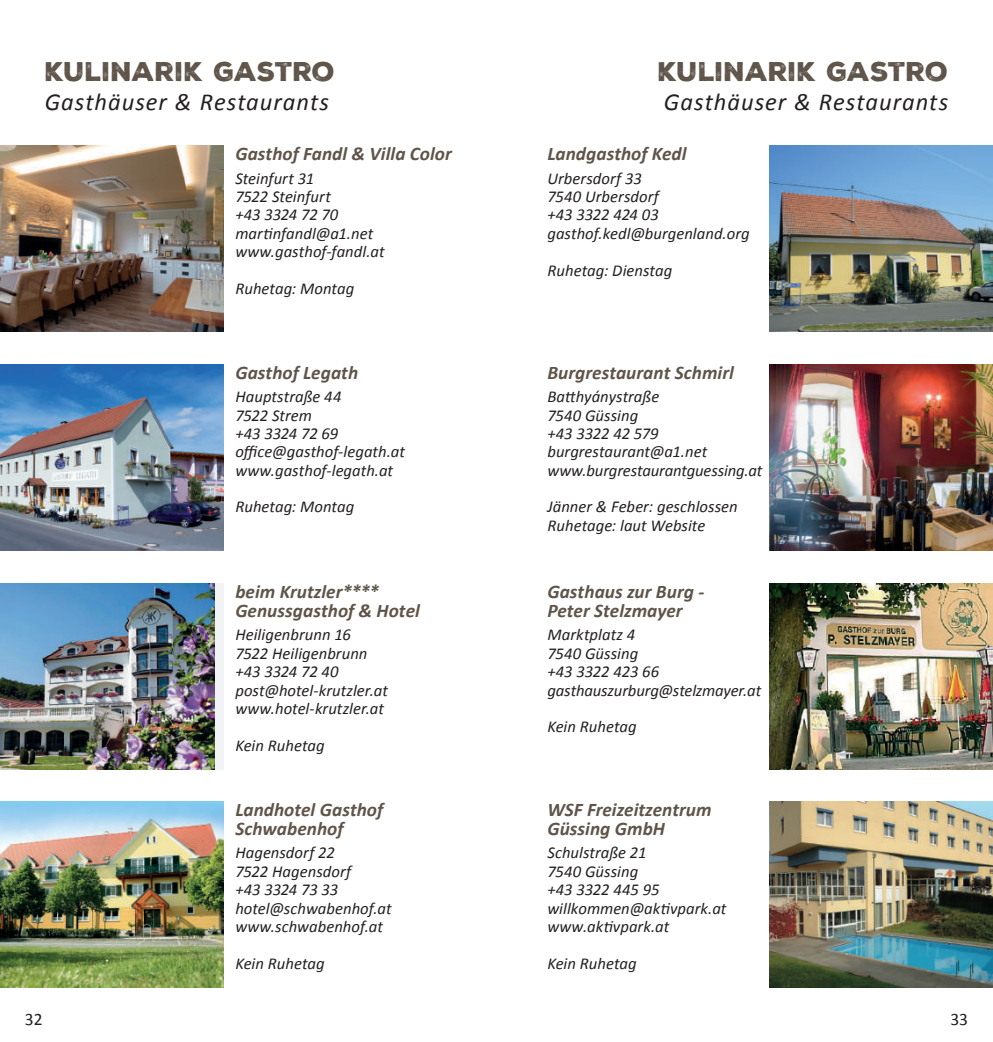
<style>
.page{position:relative;width:993px;height:1042px;background:#fff}
.page>*{position:absolute;margin:0;border:0;box-sizing:border-box;transform-origin:0 0}
.t1{font:26.25px "Nexa Rust Sans Black 1";letter-spacing:-.02em;color:#5f5449}
.t2{font:italic 24.5px "Calibri";letter-spacing:.04em;color:#231f20}
.t3{font:italic 700 19.25px/19.2px "Calibri";color:#5f5449}
.t4{font:17.5px "Calibri";color:#231f20}
.t5{font:italic 16.62px/18.4px "Calibri";color:#231f20}
</style>
<div class="page">
<img style="left:0;top:146px;width:223px;height:186px">
<img style="left:0;top:364px;width:223px;height:186px">
<div style="left:0;top:583px;width:223px;height:186px;background:#f2f3f4"></div>
<img style="left:0;top:583px;width:215px;height:186px">
<img style="left:0;top:801px;width:223px;height:186px">
<img style="left:769px;top:146px;width:223px;height:186px">
<img style="left:769px;top:364px;width:223px;height:186px">
<img style="left:769px;top:583px;width:223px;height:186px">
<img style="left:769px;top:801px;width:223px;height:186px">
<h1 class="t1" style="left:45px;top:53px;width:292px">KULINARIK GASTRO</h1>
<h2 class="t2" style="left:45px;top:87px;width:286px">Gasthäuser &amp; Restaurants</h2>
<p class="t3" style="left:235px;top:143px;width:218px">Gasthof Fandl &amp; Villa Color</p>
<p class="t5" style="left:235px;top:168px;width:151px">Steinfurt 31<br>7522 Steinfurt<br>+43 3324 72 70 martinfandl@a1.net www.gasthof-fandl.at</p>
<p class="t5" style="left:235px;top:278px;width:120px">Ruhetag: Montag</p>
<p class="t3" style="left:235px;top:362px;width:124px">Gasthof Legath</p>
<p class="t5" style="left:235px;top:387px;width:171px">Hauptstraße 44<br>7522 Strem<br>+43 3324 72 69 office@gasthof-legath.at www.gasthof-legath.at</p>
<p class="t5" style="left:235px;top:497px;width:120px">Ruhetag: Montag</p>
<p class="t3" style="left:235px;top:581px;width:186px">beim Krutzler****<br>Genussgasthof &amp; Hotel</p>
<p class="t5" style="left:235px;top:625px;width:154px">Heiligenbrunn 16<br>7522 Heiligenbrunn +43 3324 72 40 post@hotel-krutzler.at www.hotel-krutzler.at</p>
<p class="t5" style="left:235px;top:735px;width:91px">Kein Ruhetag</p>
<p class="t3" style="left:235px;top:799px;width:149px">Landhotel Gasthof<br>Schwabenhof</p>
<p class="t5" style="left:235px;top:843px;width:158px">Hagensdorf 22<br>7522 Hagensdorf<br>+43 3324 73 33 hotel@schwabenhof.at www.schwabenhof.at</p>
<p class="t5" style="left:235px;top:953px;width:91px">Kein Ruhetag</p>
<h1 class="t1" style="left:657px;top:53px;width:292px">KULINARIK GASTRO</h1>
<h2 class="t2" style="left:663px;top:87px;width:286px">Gasthäuser &amp; Restaurants</h2>
<p class="t3" style="left:547px;top:143px;width:141px">Landgasthof Kedl</p>
<p class="t5" style="left:547px;top:168px;width:204px">Urbersdorf 33<br>7540 Urbersdorf<br>+43 3322 424 03 gasthof.kedl@burgenland.org</p>
<p class="t5" style="left:547px;top:260px;width:126px">Ruhetag: Dienstag</p>
<p class="t3" style="left:547px;top:362px;width:188px">Burgrestaurant Schmirl</p>
<p class="t5" style="left:547px;top:387px;width:216px">Batthyánystraße<br>7540 Güssing<br>+43 3322 42 579 burgrestaurant@a1.net www.burgrestaurantguessing.at</p>
<p class="t5" style="left:547px;top:497px;width:192px">Jänner &amp; Feber: geschlossen<br>Ruhetage: laut Website</p>
<p class="t3" style="left:547px;top:581px;width:158px">Gasthaus zur Burg -<br>Peter Stelzmayer</p>
<p class="t5" style="left:547px;top:625px;width:215px">Marktplatz 4<br>7540 Güssing<br>+43 3322 423 66 gasthauszurburg@stelzmayer.at</p>
<p class="t5" style="left:547px;top:717px;width:91px">Kein Ruhetag</p>
<p class="t3" style="left:547px;top:799px;width:166px">WSF Freizeitzentrum<br>Güssing GmbH</p>
<p class="t5" style="left:547px;top:843px;width:180px">Schulstraße 21<br>7540 Güssing<br>+43 3322 445 95 willkommen@aktivpark.at www.aktivpark.at</p>
<p class="t5" style="left:547px;top:953px;width:91px">Kein Ruhetag</p>
<p class="t4" style="left:25px;top:1008px;width:19px">32</p>
<p class="t4" style="left:950px;top:1008px;width:19px">33</p>
</div>
